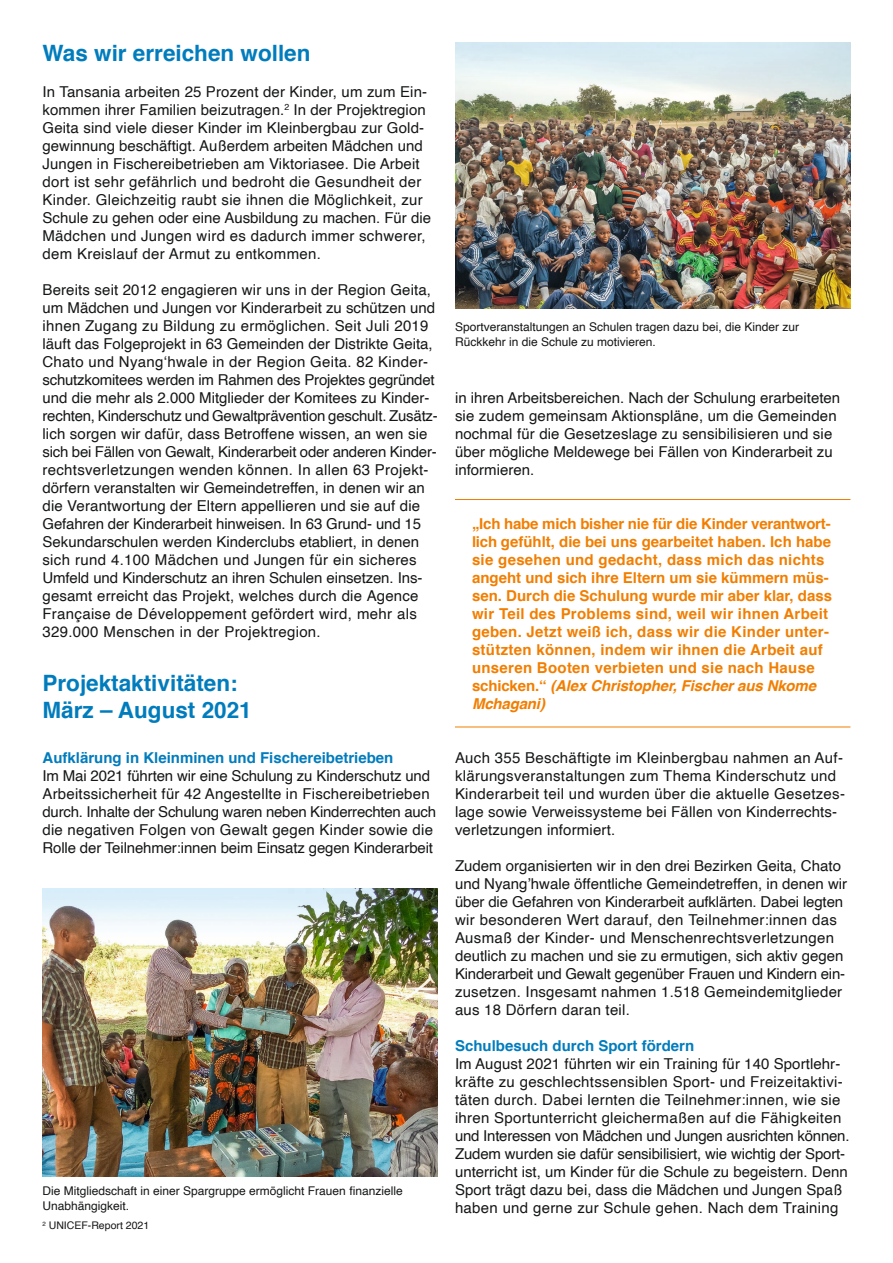
<style>
.page{position:relative;width:893px;height:1263px;background:#fff}
.page>*{position:absolute;margin:0;border:0;box-sizing:border-box;transform-origin:0 0}
.t1{font:700 22.5px/27px "Helvetica";color:#007cbd}
.t2{font:15px/18px "Helvetica";letter-spacing:.01em;color:#151616}
.t3{font:700 15px/18px "Helvetica";letter-spacing:.02em;color:#f27e00}
.t4{font:15px/18px "Helvetica";letter-spacing:-.01em;color:#151616}
.t5{font:700 15px "Helvetica";color:#007cbd}
.t6{font:12px/15px "Helvetica";color:#151616}
.t7{font:10.5px "Helvetica";color:#151616}
.s1{font-style:italic}
</style>
<div class="page">
<hr style="left:455px;top:499px;width:395px;height:1px;background:#f27e00">
<hr style="left:455px;top:727px;width:395px;height:1px;background:#f27e00">
<img style="left:455px;top:43px;width:395px;height:265px">
<img style="left:43px;top:889px;width:395px;height:287px">
<h1 class="t1" style="left:43px;top:39px;width:270px">Was wir erreichen wollen</h1>
<p class="t2" style="left:43px;top:83px;width:390px">In Tansania arbeiten 25 Prozent der Kinder, um zum Ein&shy;kommen ihrer Familien beizutragen.<sup>2</sup> In der Projektregion Geita sind viele dieser Kinder im Kleinbergbau zur Gold&shy;gewinnung beschäftigt. Außerdem arbeiten Mädchen und Jungen in Fischereibetrieben am Viktoriasee. Die Arbeit dort ist sehr gefährlich und bedroht die Gesundheit der Kinder. Gleichzeitig raubt sie ihnen die Möglichkeit, zur Schule zu gehen oder eine Ausbildung zu machen. Für die Mädchen und Jungen wird es dadurch immer schwerer, dem Kreislauf der Armut zu entkommen.</p>
<p class="t2" style="left:43px;top:281px;width:397px">Bereits seit 2012 engagieren wir uns in der Region Geita, um Mädchen und Jungen vor Kinderarbeit zu schützen und ihnen Zugang zu Bildung zu ermöglichen. Seit Juli 2019 läuft das Folgeprojekt in 63 Gemeinden der Distrikte Geita, Chato und Nyang‘hwale in der Region Geita. 82 Kinder&shy;schutzkomitees werden im Rahmen des Projektes gegründet und die mehr als 2.000 Mitglieder der Komitees zu Kinder&shy;rechten, Kinderschutz und Gewaltprävention geschult. Zusätz&shy;lich sorgen wir dafür, dass Betroffene wissen, an wen sie sich bei Fällen von Gewalt, Kinderarbeit oder anderen Kinder&shy;rechtsverletzungen wenden können. In allen 63 Projekt&shy;dörfern veranstalten wir Gemeindetreffen, in denen wir an die Verantwortung der Eltern appellieren und sie auf die Gefahren der Kinderarbeit hinweisen. In 63 Grund- und 15<br>Sekundarschulen werden Kinderclubs etabliert, in denen sich rund 4.100 Mädchen und Jungen für ein sicheres Umfeld und Kinderschutz an ihren Schulen einsetzen. Ins&shy;gesamt erreicht das Projekt, welches durch die Agence Française de Développement gefördert wird, mehr als 329.000 Menschen in der Projektregion.</p>
<h1 class="t1" style="left:43px;top:669px;width:211px">Projektaktivitäten:<br>März – August 2021</h1>
<p class="t5" style="left:43px;top:745px;width:352px">Aufklärung in Kleinminen und Fischereibetrieben</p>
<p class="t4" style="left:43px;top:767px;width:395px">Im Mai 2021 führten wir eine Schulung zu Kinderschutz und Arbeitssicherheit für 42 Angestellte in Fischereibetrieben durch. Inhalte der Schulung waren neben Kinderrechten auch die negativen Folgen von Gewalt gegen Kinder sowie die Rolle der Teilnehmer:innen beim Einsatz gegen Kinderarbeit</p>
<p class="t6" style="left:43px;top:1183px;width:362px">Die Mitgliedschaft in einer Spargruppe ermöglicht Frauen finanzielle<br>Unabhängigkeit.</p>
<p class="t7" style="left:43px;top:1217px;width:108px"><sup>2</sup> UNICEF-Report 2021</p>
<p class="t6" style="left:455px;top:319px;width:346px">Sportveranstaltungen an Schulen tragen dazu bei, die Kinder zur<br>Rückkehr in die Schule zu motivieren.</p>
<p class="t2" style="left:455px;top:389px;width:387px">in ihren Arbeitsbereichen. Nach der Schulung erarbeiteten sie zudem gemeinsam Aktionspläne, um die Gemeinden nochmal für die Gesetzeslage zu sensibilisieren und sie über mögliche Meldewege bei Fällen von Kinderarbeit zu informieren.</p>
<p class="t3" style="left:472px;top:514px;width:362px">„Ich habe mich bisher nie für die Kinder verantwort&shy;lich gefühlt, die bei uns gearbeitet haben. Ich habe sie gesehen und gedacht, dass mich das nichts angeht und sich ihre Eltern um sie kümmern müs&shy;sen. Durch die Schulung wurde mir aber klar, dass wir Teil des Problems sind, weil wir ihnen Arbeit geben. Jetzt weiß ich, dass wir die Kinder unter&shy;stützten können, indem wir ihnen die Arbeit auf unseren Booten verbieten und sie nach Hause schicken.“ <span class="s1">(Alex Christopher, Fischer aus Nkome Mchagani)</span></p>
<p class="t2" style="left:455px;top:749px;width:392px">Auch 355 Beschäftigte im Kleinbergbau nahmen an Auf&shy;klärungsveranstaltungen zum Thema Kinderschutz und Kinderarbeit teil und wurden über die aktuelle Gesetzes&shy;lage sowie Verweissysteme bei Fällen von Kinderrechts&shy;verletzungen informiert.</p>
<p class="t2" style="left:455px;top:857px;width:394px">Zudem organisierten wir in den drei Bezirken Geita, Chato und Nyang’hwale öffentliche Gemeindetreffen, in denen wir über die Gefahren von Kinderarbeit aufklärten. Dabei legten wir besonderen Wert darauf, den Teilnehmer:innen das Ausmaß der Kinder- und Menschenrechtsverletzungen deutlich zu machen und sie zu ermutigen, sich aktiv gegen Kinderarbeit und Gewalt gegenüber Frauen und Kindern ein&shy;zusetzen. Insgesamt nahmen 1.518 Gemeindemitglieder aus 18 Dörfern daran teil.</p>
<p class="t5" style="left:455px;top:1033px;width:241px">Schulbesuch durch Sport fördern</p>
<p class="t2" style="left:455px;top:1055px;width:396px">Im August 2021 führten wir ein Training für 140 Sportlehr&shy;kräfte zu geschlechtssensiblen Sport- und Freizeitaktivi&shy;täten durch. Dabei lernten die Teilnehmer:innen, wie sie ihren Sportunterricht gleichermaßen auf die Fähigkeiten und Interessen von Mädchen und Jungen ausrichten können.<br>Zudem wurden sie dafür sensibilisiert, wie wichtig der Sport&shy;unterricht ist, um Kinder für die Schule zu begeistern. Denn Sport trägt dazu bei, dass die Mädchen und Jungen Spaß haben und gerne zur Schule gehen. Nach dem Training</p>
</div>
